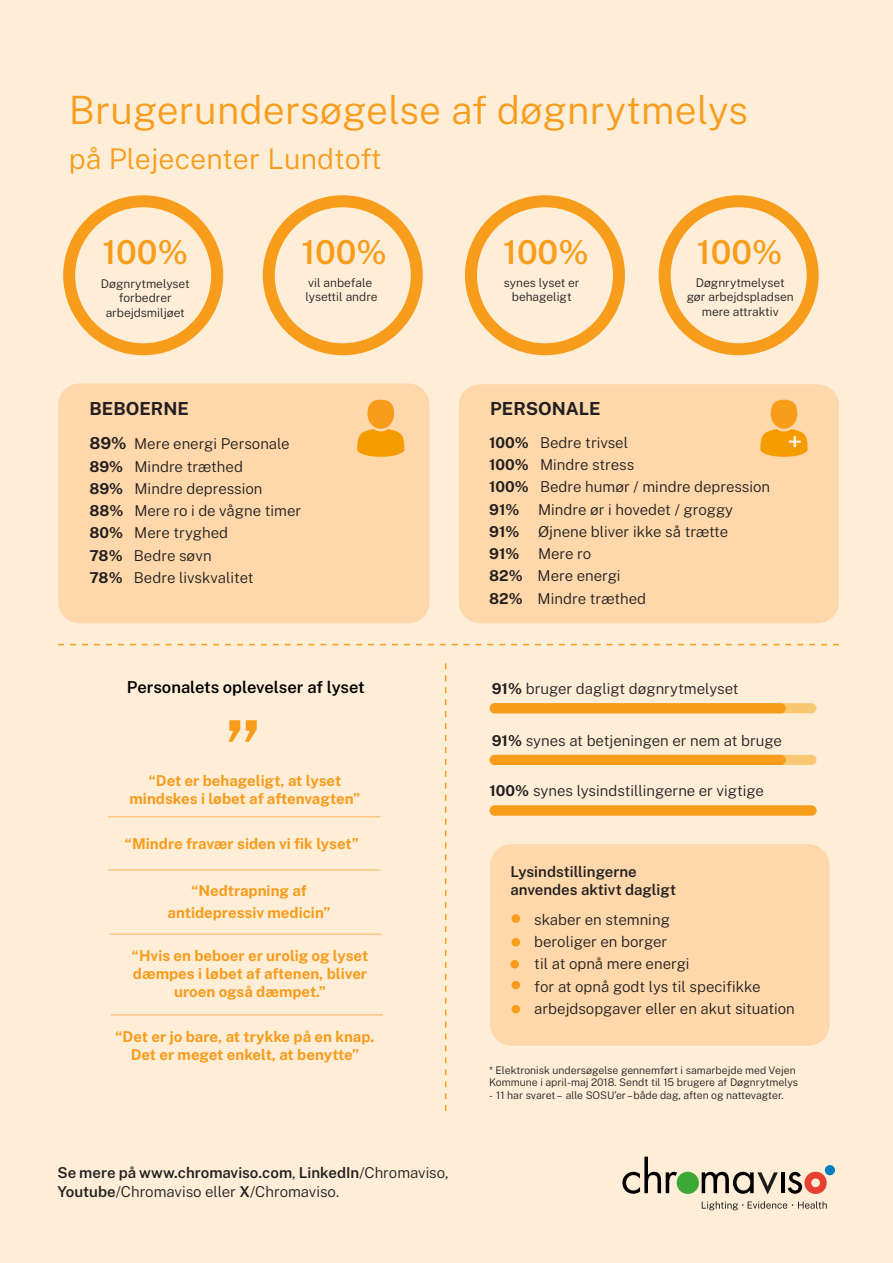
<style>
.page{position:relative;width:893px;height:1263px;background:#feeed8}
.page>*{position:absolute;margin:0;border:0;box-sizing:border-box;transform-origin:0 0}
.t1{font:600 82.5px "Public Sans";color:#f89c1c}
.t2{font:300 39px "Public Sans";letter-spacing:.005em;color:#f89c1c}
.t3{font:600 33px "Public Sans";color:#f89c1c}
.t4{font:300 28.5px "Public Sans";letter-spacing:.005em;color:#f89c1c}
.t5{font:700 18px "Public Sans";color:#231f20}
.t6{font:600 16.5px "Public Sans";color:#000}
.t7{font:300 15px "Public Sans";color:#231f20}
.t8{font:700 15px/18px "Public Sans";color:#f89c1c;text-align:center}
.Body_text{font:600 15px/18.8px "Public Sans";color:#231f20}
.t9{font:300 12px "Public Sans";color:#231f20}
.t10{font:300 10.5px/12.6px "Public Sans";color:#231f20}
.s1{font-weight:700;font-size:16.5px}
.s2{font-weight:700}
.s3{font-weight:300}
</style>
<div class="page">
<div style="left:459px;top:384px;width:380px;height:239px;background:#fed8aa;border-radius:21px"></div>
<div style="left:58px;top:383px;width:371px;height:240px;background:#fed8aa;border-radius:21px"></div>
<svg style="left:622px;top:1157px;width:55px;height:37px"></svg>
<svg style="left:702px;top:1172px;width:76px;height:22px"></svg>
<hr style="left:781px;top:1172px;width:3px;height:21px;background:#000">
<svg style="left:788px;top:1172px;width:39px;height:22px"></svg>
<div style="left:677px;top:1172px;width:22px;height:22px;background:#3ca936;border-radius:50%"></div>
<div style="left:825px;top:1165px;width:10px;height:10px;background:#007ec3;border-radius:50%"></div>
<svg style="left:702px;top:1201px;width:125px;height:9px"></svg>
<div style="left:63px;top:195px;width:160px;height:160px;border:12px solid #f89c1c;border-radius:50%"></div>
<div style="left:263px;top:195px;width:160px;height:160px;border:12px solid #f89c1c;border-radius:50%"></div>
<div style="left:465px;top:195px;width:160px;height:160px;border:12px solid #f89c1c;border-radius:50%"></div>
<div style="left:659px;top:195px;width:160px;height:160px;border:12px solid #f89c1c;border-radius:50%"></div>
<div style="left:771px;top:400px;width:26px;height:29px;background:#f89c1c;border:2px solid #f89c1c;border-radius:50%"></div>
<svg style="left:760px;top:429px;width:48px;height:28px"></svg>
<hr style="left:108px;top:816px;width:272px;height:1px;background:#fdc681">
<hr style="left:108px;top:869px;width:272px;height:2px;background:#fdc681">
<hr style="left:110px;top:933px;width:272px;height:2px;background:#fdc681">
<hr style="left:111px;top:1014px;width:272px;height:2px;background:#fdc681">
<div style="left:490px;top:703px;width:326px;height:10px;background:#f9c873;border-radius:5px"></div>
<div style="left:490px;top:703px;width:296px;height:10px;background:#f89c1c;border-radius:5px"></div>
<div style="left:490px;top:755px;width:326px;height:10px;background:#f9c873;border-radius:5px"></div>
<div style="left:490px;top:755px;width:296px;height:10px;background:#f89c1c;border-radius:5px"></div>
<div style="left:490px;top:805px;width:326px;height:11px;background:#f89c1c;border-radius:5px"></div>
<div style="left:367px;top:400px;width:27px;height:29px;background:#f89c1c;border:2px solid #f89c1c;border-radius:50%"></div>
<svg style="left:357px;top:429px;width:47px;height:28px"></svg>
<div style="left:490px;top:844px;width:339px;height:202px;background:#fed8aa;border-radius:21px"></div>
<svg style="left:58px;top:644px;width:781px;height:1px"></svg>
<svg style="left:445px;top:663px;width:1px;height:448px"></svg>
<div style="left:512px;top:915px;width:7px;height:7px;background:#f89c1c;border-radius:50%"></div>
<div style="left:511px;top:914px;width:9px;height:9px;border:2px solid #f89c1c;border-radius:50%"></div>
<div style="left:512px;top:939px;width:7px;height:7px;background:#f89c1c;border-radius:50%"></div>
<div style="left:511px;top:938px;width:9px;height:8px;border:2px solid #f89c1c;border-radius:50%"></div>
<div style="left:511px;top:961px;width:7px;height:7px;background:#f89c1c;border-radius:50%"></div>
<div style="left:510px;top:960px;width:9px;height:8px;border:2px solid #f89c1c;border-radius:50%"></div>
<div style="left:512px;top:981px;width:7px;height:7px;background:#f89c1c;border-radius:50%"></div>
<div style="left:511px;top:981px;width:9px;height:8px;border:2px solid #f89c1c;border-radius:50%"></div>
<div style="left:512px;top:1006px;width:7px;height:7px;background:#f89c1c;border-radius:50%"></div>
<div style="left:511px;top:1005px;width:9px;height:8px;border:2px solid #f89c1c;border-radius:50%"></div>
<p class="t2" style="left:69px;top:84px;width:681px">Brugerundersøgelse af døgnrytmelys</p>
<p class="t4" style="left:69px;top:140px;width:314px">på Plejecenter Lundtoft</p>
<p class="t3" style="left:102px;top:230px;width:87px">100%</p>
<p class="t9" style="left:101px;top:275px;width:90px">Døgnrytmelyset</p>
<p class="t9" style="left:119px;top:290px;width:55px">forbedrer</p>
<p class="t9" style="left:106px;top:304px;width:81px">arbejdsmiljøet</p>
<p class="t3" style="left:301px;top:230px;width:87px">100%</p>
<p class="t3" style="left:503px;top:230px;width:87px">100%</p>
<p class="t3" style="left:697px;top:230px;width:87px">100%</p>
<p class="t9" style="left:308px;top:274px;width:66px">vil anbefale</p>
<p class="t9" style="left:306px;top:289px;width:74px">lysettil andre</p>
<p class="t9" style="left:504px;top:274px;width:77px">synes lyset er</p>
<p class="t9" style="left:512px;top:289px;width:61px">behageligt</p>
<p class="t9" style="left:696px;top:274px;width:90px">Døgnrytmelyset</p>
<p class="t9" style="left:687px;top:289px;width:109px">gør arbejdspladsen</p>
<p class="t9" style="left:702px;top:303px;width:78px">mere attraktiv</p>
<p class="t5" style="left:89px;top:397px;width:101px">BEBOERNE</p>
<p class="t5" style="left:490px;top:397px;width:112px">PERSONALE</p>
<p class="t7" style="left:89px;top:434px;width:202px"><span class="s1">89%</span> Mere energi Personale</p>
<p class="t7" style="left:89px;top:456px;width:155px"><span class="s2">89%</span> Mindre træthed</p>
<p class="t7" style="left:89px;top:478px;width:175px"><span class="s2">89%</span> Mindre depression</p>
<p class="t7" style="left:89px;top:501px;width:213px"><span class="s2">88%</span> Mere ro i de vågne timer</p>
<p class="t7" style="left:89px;top:523px;width:140px"><span class="s2">80%</span> Mere tryghed</p>
<p class="t7" style="left:89px;top:545px;width:124px"><span class="s2">78%</span> Bedre søvn</p>
<p class="t7" style="left:89px;top:567px;width:166px"><span class="s2">78%</span> Bedre livskvalitet</p>
<p class="t6" style="left:127px;top:676px;width:239px">Personalets oplevelser af lyset</p>
<p class="t1" style="left:224px;top:695px;width:38px">”</p>
<p class="t8" style="left:130px;top:771px;width:232px">“Det er behageligt, at lyset mindskes i løbet af aftenvagten”</p>
<p class="t8" style="left:125px;top:834px;width:235px">“Mindre fravær siden vi fik lyset”</p>
<p class="t8" style="left:191px;top:881px;width:117px">“Nedtrapning af</p>
<p class="t8" style="left:168px;top:903px;width:164px">antidepressiv medicin”</p>
<p class="t8" style="left:132px;top:946px;width:238px">“Hvis en beboer er urolig og lyset dæmpes i løbet af aftenen, bliver uroen også dæmpet.”</p>
<p class="t8" style="left:115px;top:1027px;width:261px">“Det er jo bare, at trykke på en knap.<br>Det er meget enkelt, at benytte”</p>
<p class="Body_text" style="left:57px;top:1162px;width:393px">Se mere på www.chromaviso.com<span class="s3">,</span> LinkedIn<span class="s3">/Chromaviso,<br></span>Youtube<span class="s3">/Chromaviso eller</span> X<span class="s3">/Chromaviso.</span></p>
<p class="t7" style="left:489px;top:432px;width:141px"><span class="s2">100%</span> Bedre trivsel</p>
<p class="t7" style="left:489px;top:455px;width:147px"><span class="s2">100%</span> Mindre stress</p>
<p class="t7" style="left:489px;top:477px;width:282px"><span class="s2">100%</span> Bedre humør / mindre depression</p>
<p class="t7" style="left:489px;top:499px;width:246px"><span class="s2">91%</span> Mindre ør i hovedet / groggy</p>
<p class="t7" style="left:489px;top:521px;width:241px"><span class="s2">91%</span> Øjnene bliver ikke så trætte</p>
<p class="t7" style="left:489px;top:544px;width:104px"><span class="s2">91%</span> Mere ro</p>
<p class="t7" style="left:489px;top:566px;width:133px"><span class="s2">82%</span> Mere energi</p>
<p class="t7" style="left:489px;top:588px;width:158px"><span class="s2">82%</span> Mindre træthed</p>
<p class="t7" style="left:492px;top:678px;width:248px"><span class="s2">91%</span> bruger dagligt døgnrytmelyset</p>
<p class="t7" style="left:492px;top:730px;width:292px"><span class="s2">91%</span> synes at betjeningen er nem at bruge</p>
<p class="t7" style="left:490px;top:780px;width:276px"><span class="s2">100%</span> synes lysindstillingerne er vigtige</p>
<p class="Body_text" style="left:510px;top:861px;width:128px">Lysindstillingerne</p>
<p class="Body_text" style="left:510px;top:879px;width:167px">anvendes aktivt dagligt</p>
<p class="t7" style="left:534px;top:909px;width:137px">skaber en stemning</p>
<p class="t7" style="left:534px;top:932px;width:135px">beroliger en borger</p>
<p class="t7" style="left:534px;top:954px;width:157px">til at opnå mere energi</p>
<p class="t7" style="left:534px;top:976px;width:228px">for at opnå godt lys til specifikke</p>
<p class="t7" style="left:534px;top:998px;width:262px">arbejdsopgaver eller en akut situation</p>
<p class="t10" style="left:489px;top:1063px;width:310px">* Elektronisk undersøgelse gennemført i samarbejde med Vejen<br>Kommune i april-maj 2018. Sendt til 15 brugere af Døgnrytmelys</p>
<p class="t10" style="left:489px;top:1088px;width:296px">- 11 har svaret – alle SOSU’er – både dag, aften og nattevagter.</p>
</div>
